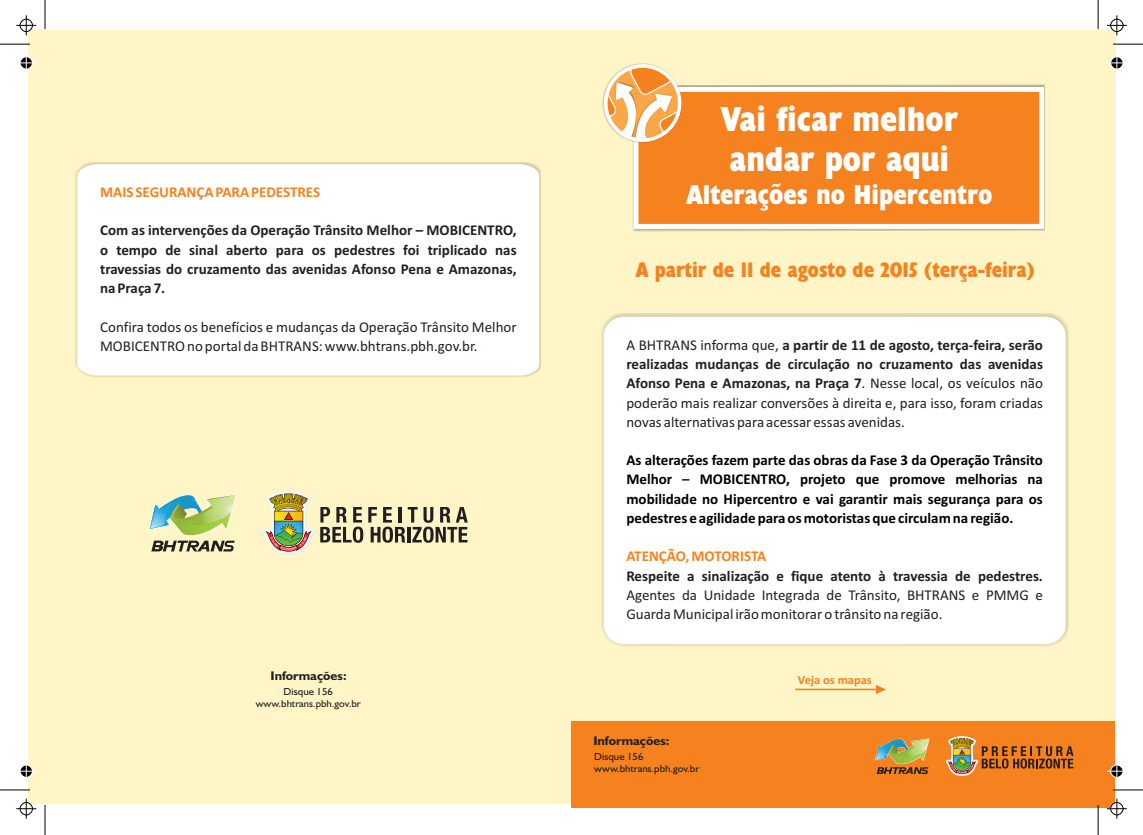
<style>
.page{position:relative;width:1143px;height:835px;background:#fff}
.page>*{position:absolute;margin:0;border:0;box-sizing:border-box;transform-origin:0 0}
.t1{font:700 condensed 35px/39.9px "Humanist 521 BT Xtra";color:#fff}
.t2{font:700 condensed 27.5px "Humanist 521 BT Xtra";color:#fff}
.t3{font:700 condensed 21.25px "Humanist 521 BT Xtra";color:#f5821f}
.t4{font:15px/19.2px "Calibri";color:#231f20}
.t5{font:700 15px/19.2px "Calibri";color:#231f20;text-align:justify}
.t6{font:700 15px/19.2px "Calibri";color:#000}
.t7{font:700 15px "Calibri";color:#f5821f}
.t8{font:700 12.62px "Humanist 521 BT";color:#231f20;scale:1.04 1}
.t9{font:700 12.5px "Calibri";color:#f5821f}
.t10{font:10.25px "Humanist 521 BT";color:#231f20;scale:1.04 1}
.t11{font:10.12px "Humanist 521 BT";color:#231f20;scale:1.04 1}
.s1{font-weight:700}
</style>
<div class="page">
<div style="left:28px;top:31px;width:1086px;height:772px;background:#fff5c7"></div>
<div style="left:600px;top:313px;width:468px;height:333px;background:#231f20;opacity:.25"></div>
<div style="left:604px;top:317px;width:461px;height:326px;background:#fff;border:1px solid #fff;border-radius:19px"></div>
<div style="left:75px;top:162px;width:466px;height:215px;background:#231f20;opacity:.25"></div>
<div style="left:77px;top:164px;width:462px;height:211px;background:#fff"></div>
<svg style="left:632px;top:84px;width:413px;height:147px;background:#f48e34"></svg>
<div style="left:602px;top:63px;width:80px;height:80px;background:#58595b;border:4px solid #58595b;border-radius:50%;opacity:.22"></div>
<svg style="left:605px;top:66px;width:74px;height:74px;background:#f8c389"></svg>
<div style="left:604px;top:64px;width:77px;height:78px;border:4px solid #fff;border-radius:50%"></div>
<svg style="left:263px;top:491px;width:205px;height:63px"></svg>
<svg style="left:149px;top:494px;width:87px;height:57px"></svg>
<div style="left:571px;top:720px;width:543px;height:87px;background:#f5821f"></div>
<svg style="left:946px;top:736px;width:127px;height:39px"></svg>
<svg style="left:875px;top:738px;width:54px;height:35px"></svg>
<svg style="left:795px;top:685px;width:90px;height:8px"></svg>
<hr style="left:0;top:789px;width:30px;height:1px;background:#000">
<hr style="left:45px;top:804px;width:1px;height:30px;background:#000">
<hr style="left:0;top:44px;width:30px;height:1px;background:#000">
<svg style="left:45px;top:0;width:1px;height:29px"></svg>
<hr style="left:1112px;top:44px;width:30px;height:1px;background:#000">
<svg style="left:1097px;top:0;width:1px;height:29px"></svg>
<hr style="left:1112px;top:789px;width:30px;height:1px;background:#000">
<hr style="left:1097px;top:804px;width:1px;height:30px;background:#000">
<svg style="left:16px;top:798px;width:20px;height:20px"></svg>
<svg style="left:16px;top:15px;width:20px;height:20px"></svg>
<svg style="left:1106px;top:15px;width:20px;height:20px"></svg>
<svg style="left:1106px;top:798px;width:20px;height:20px"></svg>
<svg style="left:20px;top:765px;width:16px;height:13px"></svg>
<svg style="left:20px;top:56px;width:16px;height:13px"></svg>
<svg style="left:1107px;top:53px;width:16px;height:20px"></svg>
<svg style="left:1106px;top:760px;width:17px;height:20px"></svg>
<p class="t7" style="left:100px;top:185px;width:221px">MAIS SEGURANÇA PARA PEDESTRES</p>
<p class="t5" style="left:100px;top:222px;width:418px">Com as intervenções da Operação Trânsito Melhor – MOBICENTRO, o tempo de sinal aberto para os pedestres foi triplicado nas travessias do cruzamento das avenidas Afonso Pena e Amazonas, na Praça 7.</p>
<p class="t4" style="left:100px;top:318px;width:418px">Confira todos os benefícios e mudanças da Operação Trânsito Melhor<br>MOBICENTRO no portal da BHTRANS: www.bhtrans.pbh.gov.br.</p>
<p class="t8" style="left:270px;top:670px;width:75px">Informações:</p>
<p class="t10" style="left:283px;top:687px;width:49px">Disque 156</p>
<p class="t11" style="left:256px;top:699px;width:102px">www.bhtrans.pbh.gov.br</p>
<h1 class="t1" style="left:721px;top:102px;width:238px">Vai ficar melhor andar por aqui</h1>
<h2 class="t2" style="left:686px;top:183px;width:307px">Alterações no Hipercentro</h2>
<h3 class="t3" style="left:635px;top:261px;width:400px">A partir de 11 de agosto de 2015 (terça-feira)</h3>
<p class="t4" style="left:626px;top:336px;width:418px;text-align:justify">A BHTRANS informa que, <span class="s1">a partir de 11 de agosto, terça-feira, serão realizadas mudanças de circulação no cruzamento das avenidas Afonso Pena e Amazonas, na Praça 7</span>. Nesse local, os veículos não poderão mais realizar conversões à direita e, para isso, foram criadas novas alternativas para acessar essas avenidas.</p>
<p class="t6" style="left:626px;top:451px;width:418px">As alterações fazem parte das obras da Fase 3 da Operação Trânsito<br>Melhor</p>
<p class="t6" style="left:626px;top:471px;width:418px;text-align:justify;text-indent:73px">MOBICENTRO, projeto que promove melhorias na mobilidade no Hipercentro e vai garantir mais segurança para os pedestres e agilidade para os motoristas que circulam na região.</p>
<p class="t7" style="left:626px;top:550px;width:141px">ATENÇÃO, MOTORISTA</p>
<p class="t5" style="left:682px;top:471px;width:9px">–</p>
<p class="t5" style="left:626px;top:567px;width:418px">Respeite a sinalização e fique atento à travessia de pedestres.</p>
<p class="t4" style="left:626px;top:586px;width:418px">Agentes da Unidade Integrada de Trânsito, BHTRANS e PMMG e<br>Guarda Municipal irão monitorar o trânsito na região.</p>
<p class="t8" style="left:593px;top:735px;width:75px">Informações:</p>
<p class="t10" style="left:594px;top:751px;width:49px">Disque 156</p>
<p class="t11" style="left:594px;top:763px;width:102px">www.bhtrans.pbh.gov.br</p>
<p class="t9" style="left:797px;top:674px;width:75px">Veja os mapas</p>
</div>
